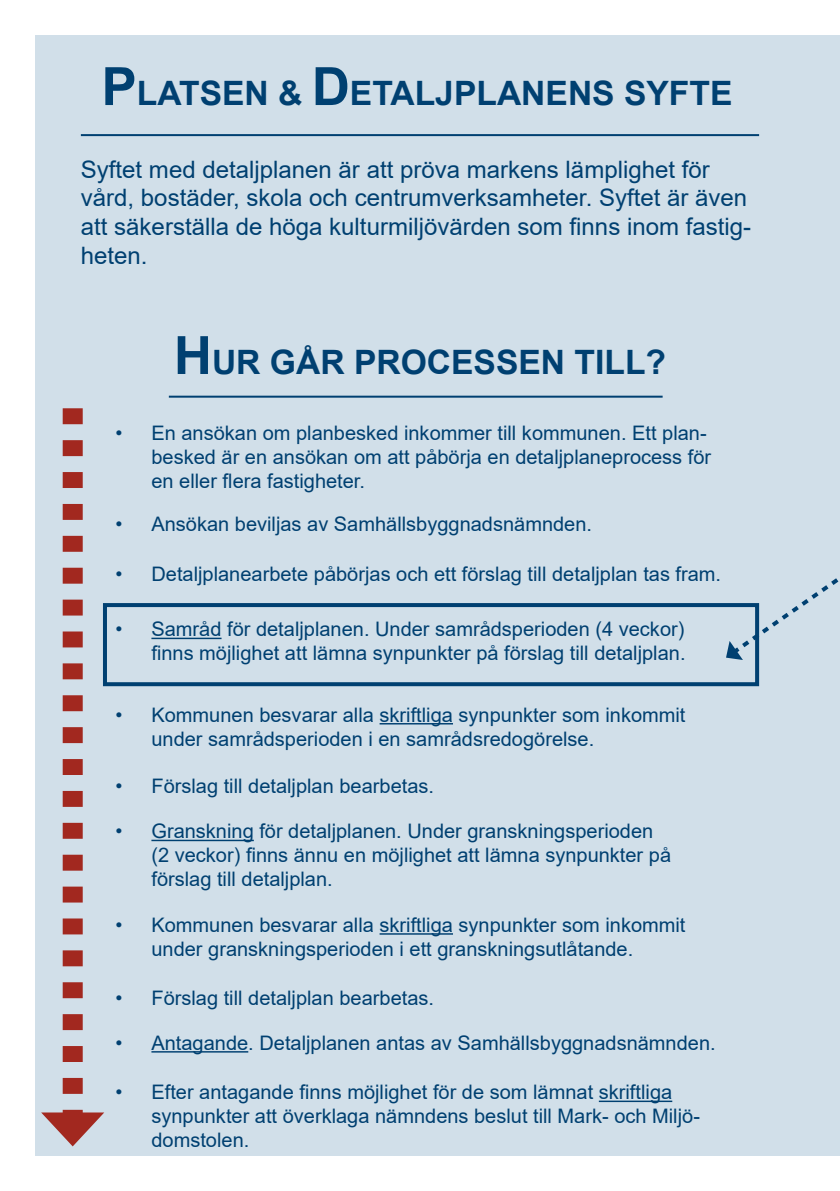
<style>
.page{position:relative;width:840px;height:1191px;background:#fff}
.page>*{position:absolute;margin:0;border:0;box-sizing:border-box;transform-origin:0 0}
.t1{font:700 33.6px "Arial";color:#004071}
.t2{font:24px/28.8px "Arial";color:#004071}
.t3{font:20px/24px "Arial";color:#004071}
.s1{font-size:52.8px}
</style>
<div class="page">
<div style="left:35px;top:35px;width:804px;height:1120px;background:#d1dfe9"></div>
<svg style="left:41px;top:408px;width:63px;height:738px"></svg>
<hr style="left:151px;top:839px;width:103px;height:2px;background:#004071">
<hr style="left:151px;top:1051px;width:97px;height:1px;background:#004071">
<hr style="left:598px;top:1100px;width:74px;height:2px;background:#004071">
<hr style="left:379px;top:723px;width:74px;height:1px;background:#004071">
<hr style="left:379px;top:933px;width:74px;height:1px;background:#004071">
<hr style="left:151px;top:637px;width:70px;height:2px;background:#004071">
<hr style="left:81px;top:134px;width:677px;height:2px;background:#004071">
<hr style="left:169px;top:396px;width:493px;height:2px;background:#004071">
<div style="left:103px;top:603px;width:655px;height:83px;border:4px solid #004071"></div>
<svg style="left:725px;top:578px;width:114px;height:82px"></svg>
<p class="t1" style="left:101px;top:70px;width:632px"><span class="s1">P</span>LATSEN &amp; <span class="s1">D</span>ETALJPLANENS SYFTE</p>
<p class="t2" style="left:81px;top:155px;width:671px">Syftet med detaljplanen är att pröva markens lämplighet för vård, bostäder, skola och centrumverksamheter. Syftet är även att säkerställa de höga kulturmiljövärden som finns inom fastig&shy;heten.</p>
<p class="t1" style="left:174px;top:338px;width:493px"><span class="s1">H</span>UR GÅR PROCESSEN TILL?</p>
<p class="t3" style="left:151px;top:421px;width:561px;text-indent:-36px">• En ansökan om planbesked inkommer till kommunen. Ett plan&shy;besked är en ansökan om att påbörja en detaljplaneprocess för en eller flera fastigheter.</p>
<p class="t3" style="left:115px;top:511px;width:478px">• Ansökan beviljas av Samhällsbyggnadsnämnden.</p>
<p class="t3" style="left:115px;top:562px;width:607px">• Detaljplanearbete påbörjas och ett förslag till detaljplan tas fram.</p>
<p class="t3" style="left:115px;top:617px;width:571px;text-align:right">• Samråd för detaljplanen. Under samrådsperioden (4 veckor) finns möjlighet att lämna synpunkter på förslag till detaljplan.</p>
<p class="t3" style="left:151px;top:702px;width:535px;text-indent:-36px">• Kommunen besvarar alla skriftliga synpunkter som inkommit under samrådsperioden i en samrådsredogörelse.</p>
<p class="t3" style="left:115px;top:773px;width:320px">• Förslag till detaljplan bearbetas.</p>
<p class="t3" style="left:151px;top:819px;width:521px;text-indent:-36px">• Granskning för detaljplanen. Under granskningsperioden (2 veckor) finns ännu en möjlighet att lämna synpunkter på förslag till detaljplan.</p>
<p class="t3" style="left:151px;top:912px;width:535px;text-indent:-36px">• Kommunen besvarar alla skriftliga synpunkter som inkommit under granskningsperioden i ett granskningsutlåtande.</p>
<p class="t3" style="left:115px;top:985px;width:320px">• Förslag till detaljplan bearbetas.</p>
<p class="t3" style="left:115px;top:1030px;width:601px">• Antagande. Detaljplanen antas av Samhällsbyggnadsnämnden.</p>
<p class="t3" style="left:151px;top:1080px;width:550px;text-indent:-36px">• Efter antagande finns möjlighet för de som lämnat skriftliga synpunkter att överklaga nämndens beslut till Mark- och Miljö&shy;domstolen.</p>
</div>
